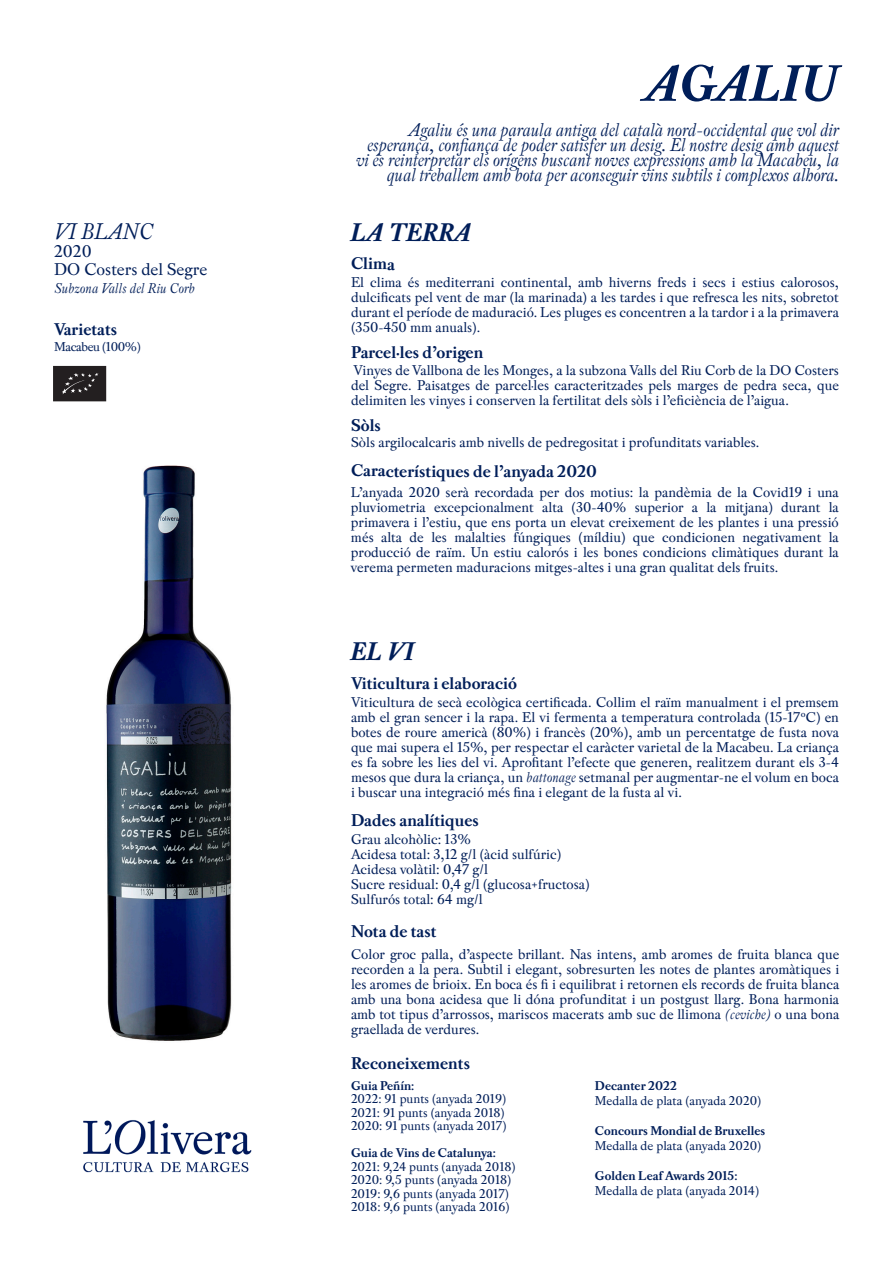
<style>
.page{position:relative;width:893px;height:1263px;background:#fff}
.page>*{position:absolute;margin:0;border:0;box-sizing:border-box;transform-origin:0 0}
.t1{font:italic 700 54px "Pradell";color:#001e59}
.t2{font:italic 700 27px "Pradell";color:#001e59}
.t3{font:italic 24px "Pradell";color:#001e59}
.t4{font:italic 19.5px/15px "Pradell";letter-spacing:-.01em;color:#001e59;text-align:right}
.t5{font:700 18px "Pradell";color:#001e59}
.t6{font:18px/18px "Pradell";color:#001e59}
.t7{font:15px/15px "Pradell";color:#001e59;text-align:justify}
.t8{font:italic 15px "Pradell";color:#001e59}
.t9{font:13.5px/13.5px "Pradell";color:#001e59}
.t10{font:700 13.5px "Pradell";color:#001e59}
.t11{font:13.5px "Pradell";letter-spacing:-.03em;color:#001e59}
.s1{font-style:italic}
</style>
<div class="page">
<img style="left:106px;top:465px;width:126px;height:576px">
<svg style="left:53px;top:366px;width:53px;height:35px;background:#2c2829"></svg>
<img style="left:83px;top:1120px;width:169px;height:53px">
<h3 class="t3" style="left:54px;top:218px;width:100px">VI BLANC</h3>
<p class="t6" style="left:54px;top:242px;width:155px">2020<br>DO Costers del Segre</p>
<p class="t8" style="left:54px;top:280px;width:142px">Subzona Valls del Riu Corb</p>
<p class="t5" style="left:54px;top:319px;width:65px">Varietats</p>
<p class="t11" style="left:54px;top:338px;width:88px">Macabeu (100%)</p>
<h1 class="t1" style="left:647px;top:52px;width:194px">AGALIU</h1>
<p class="t4" style="left:356px;top:122px;width:485px">Agaliu és una paraula antiga del català nord-occidental que vol dir esperança, confiança de poder satisfer un desig. El nostre desig amb aquest vi és reinterpretar els orígens buscant noves expressions amb la Macabeu, la qual treballem amb bota per aconseguir vins subtils i complexos alhora.</p>
<h2 class="t2" style="left:351px;top:217px;width:122px">LA TERRA</h2>
<p class="t5" style="left:351px;top:253px;width:45px">Clima</p>
<p class="t7" style="left:351px;top:274px;width:489px">El clima és mediterrani continental, amb hiverns freds i secs i estius calorosos, dulcificats pel vent de mar (la marinada) a les tardes i que refresca les nits, sobretot durant el període de maduració. Les pluges es concentren a la tardor i a la primavera (350-450 mm anuals).</p>
<p class="t5" style="left:351px;top:341px;width:134px">Parcel·les d’origen</p>
<p class="t7" style="left:351px;top:362px;width:489px">Vinyes de Vallbona de les Monges, a la subzona Valls del Riu Corb de la DO Costers del Segre. Paisatges de parcel·les caracteritzades pels marges de pedra seca, que delimiten les vinyes i conserven la fertilitat dels sòls i l’eficiència de l’aigua.</p>
<p class="t5" style="left:351px;top:415px;width:31px">Sòls</p>
<p class="t7" style="left:351px;top:434px;width:410px">Sòls argilocalcaris amb nivells de pedregositat i profunditats variables.</p>
<p class="t7" style="left:351px;top:484px;width:489px">L’anyada 2020 serà recordada per dos motius: la pandèmia de la Covid19 i una pluviometria excepcionalment alta (30-40% superior a la mitjana) durant la primavera i l’estiu, que ens porta un elevat creixement de les plantes i una pressió més alta de les malalties fúngiques (míldiu) que condicionen negativament la producció de raïm. Un estiu calorós i les bones condicions climàtiques durant la verema permeten maduracions mitges-altes i una gran qualitat dels fruits.</p>
<p class="t5" style="left:351px;top:461px;width:247px">Característiques de l’anyada 2020</p>
<h2 class="t2" style="left:351px;top:635px;width:65px">EL VI</h2>
<p class="t5" style="left:351px;top:672px;width:168px">Viticultura i elaboració</p>
<p class="t7" style="left:351px;top:694px;width:489px">Viticultura de secà ecològica certificada. Collim el raïm manualment i el premsem amb el gran sencer i la rapa. El vi fermenta a temperatura controlada (15-17ºC) en botes de roure americà (80%) i francès (20%), amb un percentatge de fusta nova que mai supera el 15%, per respectar el caràcter varietal de la Macabeu. La criança es fa sobre les lies del vi. Aprofitant l’efecte que generen, realitzem durant els 3-4 mesos que dura la criança, un <span class="s1">battonage</span> setmanal per augmentar-ne el volum en boca i buscar una integració més fina i elegant de la fusta al vi.</p>
<p class="t7" style="left:351px;top:831px;width:240px;text-align:left">Grau alcohòlic: 13%<br>Acidesa total: 3,12 g/l (àcid sulfúric)<br>Acidesa volàtil: 0,47 g/l<br>Sucre residual: 0,4 g/l (glucosa+fructosa)<br>Sulfurós total: 64 mg/l</p>
<p class="t5" style="left:351px;top:809px;width:129px">Dades analítiques</p>
<p class="t5" style="left:351px;top:920px;width:87px">Nota de tast</p>
<p class="t7" style="left:351px;top:947px;width:490px">Color groc palla, d’aspecte brillant. Nas intens, amb aromes de fruita blanca que recorden a la pera. Subtil i elegant, sobresurten les notes de plantes aromàtiques i les aromes de brioix. En boca és fi i equilibrat i retornen els records de fruita blanca amb una bona acidesa que li dóna profunditat i un postgust llarg. Bona harmonia amb tot tipus d’arrossos, mariscos macerats amb suc de llimona <span class="s1">(ceviche)</span> o una bona graellada de verdures.</p>
<p class="t5" style="left:351px;top:1052px;width:121px">Reconeixements</p>
<p class="t10" style="left:351px;top:1077px;width:65px">Guia Peñín:</p>
<p class="t9" style="left:351px;top:1092px;width:157px">2022: 91 punts (anyada 2019)<br>2021: 91 punts (anyada 2018)<br>2020: 91 punts (anyada 2017)</p>
<p class="t10" style="left:351px;top:1145px;width:146px">Guia de Vins de Catalunya:</p>
<p class="t9" style="left:351px;top:1159px;width:166px">2021: 9,24 punts (anyada 2018)<br>2020: 9,5 punts (anyada 2018)<br>2019: 9,6 punts (anyada 2017)<br>2018: 9,6 punts (anyada 2016)</p>
<p class="t10" style="left:595px;top:1078px;width:84px">Decanter 2022</p>
<p class="t9" style="left:595px;top:1094px;width:168px">Medalla de plata (anyada 2020)</p>
<p class="t10" style="left:595px;top:1123px;width:172px">Concours Mondial de Bruxelles</p>
<p class="t9" style="left:595px;top:1139px;width:168px">Medalla de plata (anyada 2020)</p>
<p class="t10" style="left:595px;top:1168px;width:144px">Golden Leaf Awards 2015:</p>
<p class="t9" style="left:595px;top:1184px;width:166px">Medalla de plata (anyada 2014)</p>
</div>
